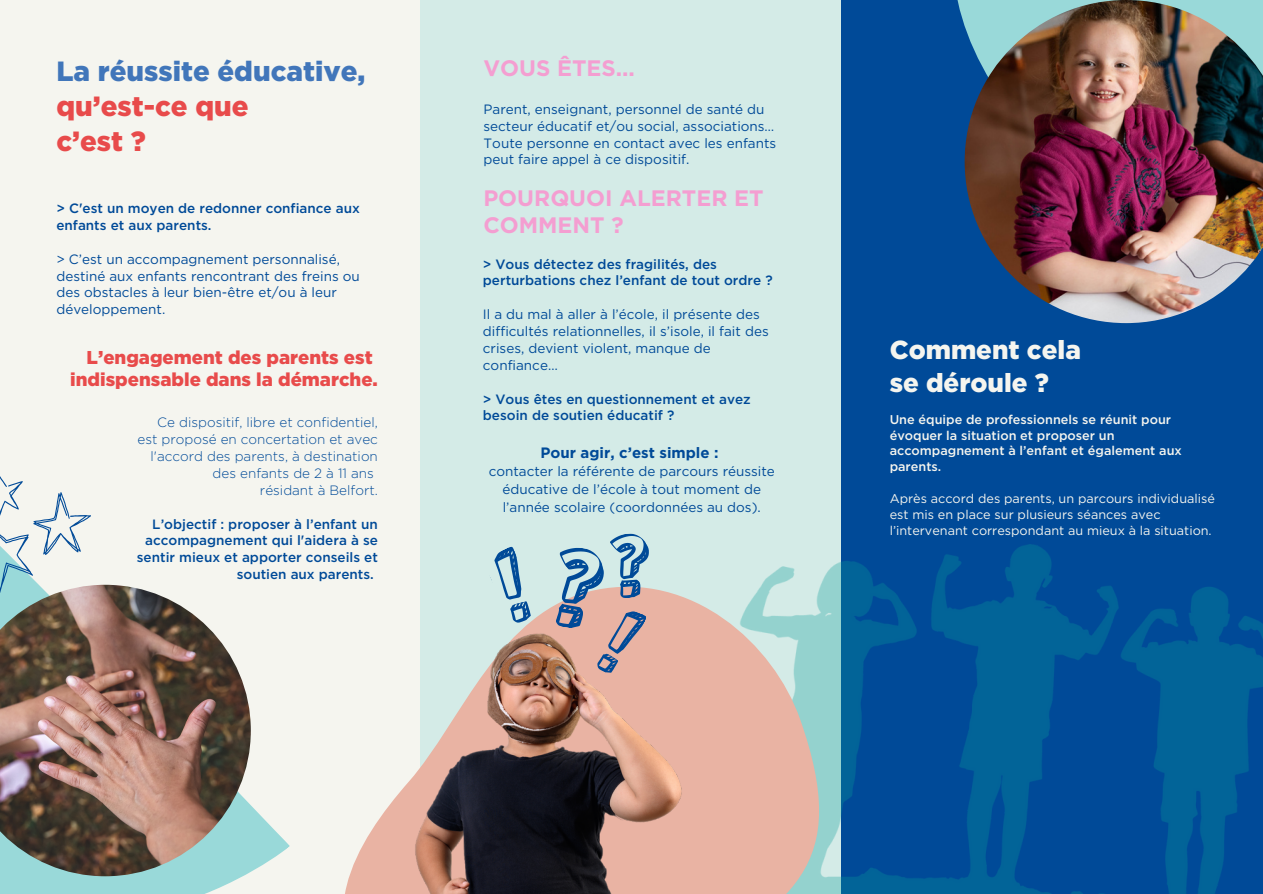
<style>
.page{position:relative;width:1263px;height:894px;background:#fff}
.page>*{position:absolute;margin:0;border:0;box-sizing:border-box;transform-origin:0 0}
.t1{font:900 27.75px "Gotham";color:#4176ba}
.t2{font:900 27.75px/34.8px "Gotham";color:#e84b4b}
.t3{font:900 25.95px/32.5px "Gotham";color:#f5f5ef}
.t4{font:700 22.35px/27px "Gotham";color:#f49ed1}
.t5{font:900 18.6px/22.5px "Gotham";color:#e84b4b;text-align:right}
.t6{font:700 15px "Gotham";color:#004a98}
.t7{font:13.5px/16.8px "Gotham";color:#004a98}
.t8{font:500 13.5px/16.8px "Gotham";color:#004a98}
.t9{font:300 13.5px/16.8px "Gotham";color:#004a98;text-align:right}
.t10{font:12.6px/15.9px "Gotham";color:#f5f5ef}
.t11{font:500 12.6px/15.9px "Gotham";color:#f5f5ef}
</style>
<div class="page">
<div style="left:0;top:0;width:1263px;height:893px;background:#f5f5ef"></div>
<div style="left:421px;top:0;width:420px;height:893px;background:#d4ebe7"></div>
<svg style="left:0;top:805px;width:280px;height:88px;fill:#99d9d9"></svg>
<img style="left:0;top:584px;width:251px;height:292px">
<svg style="left:0;top:476px;width:100px;height:124px"></svg>
<div style="left:841px;top:0;width:422px;height:893px;background:#004a98"></div>
<img style="left:939px;top:545px;width:324px;height:348px">
<svg style="left:280px;top:494px;width:659px;height:399px"></svg>
<img style="left:389px;top:618px;width:312px;height:275px">
<svg style="left:553px;top:531px;width:98px;height:143px"></svg>
<img style="left:965px;top:0;width:298px;height:323px">
<h3 class="t4" style="left:483px;top:56px;width:153px">VOUS ÊTES...</h3>
<h1 class="t1" style="left:56px;top:59px;width:310px">La réussite éducative,</h1>
<h1 class="t2" style="left:56px;top:90px;width:194px">qu’est-ce que c’est ?</h1>
<p class="t7" style="left:484px;top:101px;width:294px">Parent, enseignant, personnel de santé du secteur éducatif et/ou social, associations… Toute personne en contact avec les enfants peut faire appel à ce dispositif.</p>
<p class="t8" style="left:56px;top:200px;width:305px">&gt; C'est un moyen de redonner confiance aux enfants et aux parents.</p>
<p class="t7" style="left:56px;top:251px;width:305px">&gt; C’est un accompagnement personnalisé, destiné aux enfants rencontrant des freins ou des obstacles à leur bien-être et/ou à leur développement.</p>
<h3 class="t5" style="left:70px;top:347px;width:309px">L’engagement des parents est indispensable dans la démarche.</h3>
<p class="t9" style="left:138px;top:414px;width:242px">Ce dispositif, libre et confidentiel, est proposé en concertation et avec l'accord des parents, à destination des enfants de 2 à 11 ans<br>résidant à Belfort.</p>
<p class="t8" style="left:152px;top:516px;width:227px">L’objectif : proposer à l’enfant un</p>
<p class="t8" style="left:145px;top:532px;width:234px">accompagnement qui l'aidera à se</p>
<p class="t8" style="left:137px;top:549px;width:243px">sentir mieux et apporter conseils et</p>
<p class="t8" style="left:237px;top:566px;width:139px">soutien aux parents.</p>
<h3 class="t4" style="left:483px;top:186px;width:282px">POURQUOI ALERTER ET<br>COMMENT ?</h3>
<p class="t8" style="left:483px;top:256px;width:291px">&gt; Vous détectez des fragilités, des perturbations chez l’enfant de tout ordre ?</p>
<p class="t7" style="left:483px;top:306px;width:287px">Il a du mal à aller à l’école, il présente des difficultés relationnelles, il s’isole, il fait des crises, devient violent, manque de confiance…</p>
<p class="t8" style="left:483px;top:391px;width:269px">&gt; Vous êtes en questionnement et avez besoin de soutien éducatif ?</p>
<p class="t6" style="left:541px;top:445px;width:179px">Pour agir, c’est simple :</p>
<p class="t7" style="left:489px;top:462px;width:288px;line-height:18px;text-align:center">contacter la référente de parcours réussite éducative de l’école à tout moment de l’année scolaire (coordonnées au dos).</p>
<h2 class="t3" style="left:890px;top:335px;width:193px">Comment cela se déroule ?</h2>
<p class="t11" style="left:890px;top:412px;width:294px">Une équipe de professionnels se réunit pour évoquer la situation et proposer un accompagnement à l’enfant et également aux parents.</p>
<p class="t10" style="left:890px;top:491px;width:327px">Après accord des parents, un parcours individualisé est mis en place sur plusieurs séances avec l’intervenant correspondant au mieux à la situation.</p>
</div>
